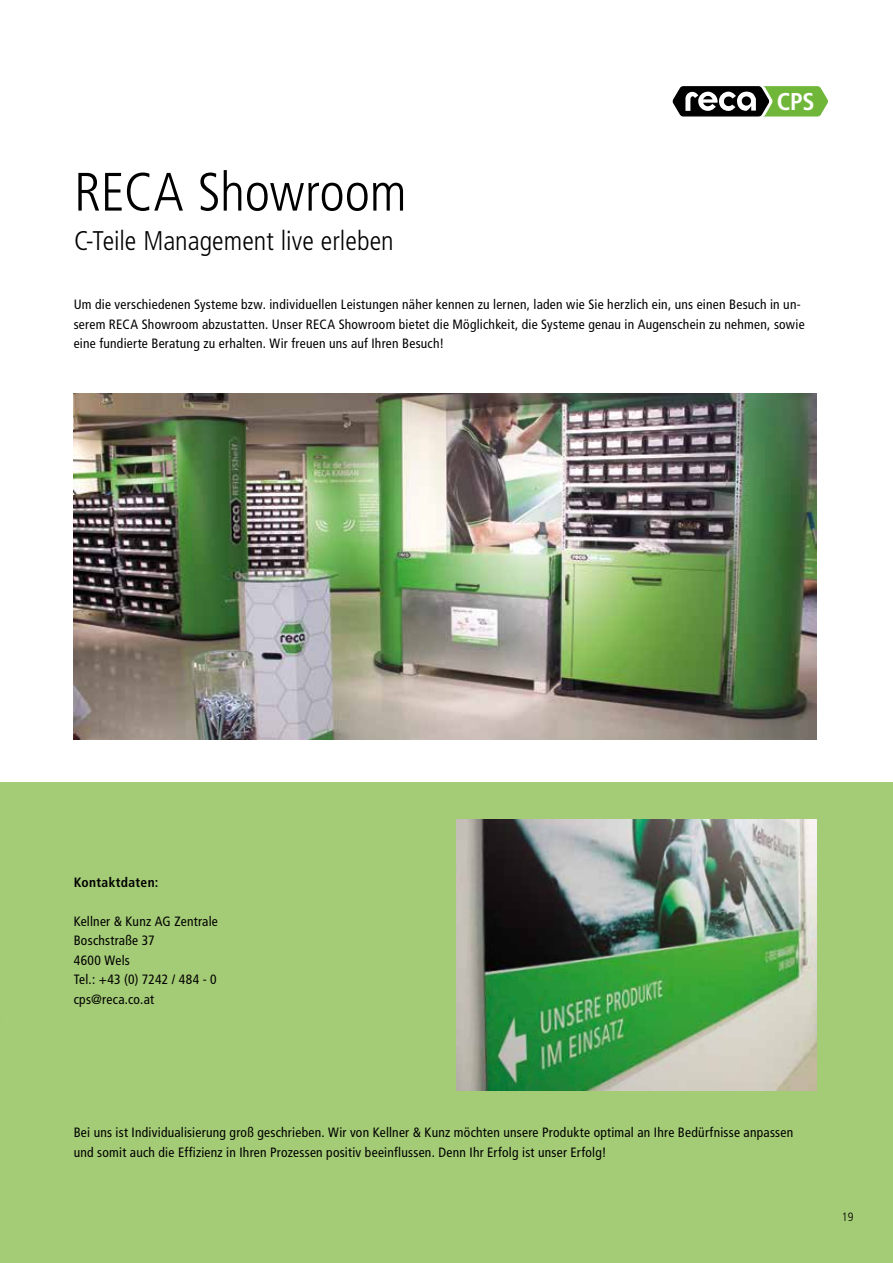
<style>
.page{position:relative;width:893px;height:1263px;background:#fff}
.page>*{position:absolute;margin:0;border:0;box-sizing:border-box;transform-origin:0 0}
.t1{font:300 condensed 54px "Frutiger LT Pro";letter-spacing:-.005em;color:#000}
.t2{font:300 condensed 27px "Frutiger LT Pro";color:#000}
.t3{font:700 condensed 24.3px "Frutiger LT Pro";color:#fff}
.t4{font:condensed 13.5px/19.5px "Frutiger LT Pro";letter-spacing:.02em;color:#000}
.t5{font:700 condensed 13.5px "Frutiger LT Pro";letter-spacing:.025em;color:#000}
.t6{font:300 condensed 12px "Frutiger LT Pro";color:#000}
</style>
<div class="page">
<div style="left:0;top:782px;width:893px;height:481px;background:#a4cb75"></div>
<img style="left:74px;top:393px;width:742px;height:347px">
<img style="left:456px;top:819px;width:360px;height:272px">
<svg style="left:672px;top:86px;width:156px;height:31px"></svg>
<h1 class="t1" style="left:74px;top:161px;width:334px">RECA Showroom</h1>
<h2 class="t2" style="left:74px;top:225px;width:321px">C-Teile Management live erleben</h2>
<h3 class="t3" style="left:777px;top:87px;width:39px">CPS</h3>
<p class="t4" style="left:74px;top:295px;width:732px">Um die verschiedenen Systeme bzw. individuellen Leistungen näher kennen zu lernen, laden wie Sie herzlich ein, uns einen Besuch in un&shy;serem RECA Showroom abzustatten. Unser RECA Showroom bietet die Möglichkeit, die Systeme genau in Augenschein zu nehmen, sowie eine fundierte Beratung zu erhalten. Wir freuen uns auf Ihren Besuch!</p>
<p class="t5" style="left:74px;top:874px;width:86px">Kontaktdaten:</p>
<p class="t4" style="left:74px;top:911px;width:146px">Kellner &amp; Kunz AG Zentrale<br>Boschstraße 37<br>4600 Wels<br>Tel.: +43 (0) 7242 / 484 - 0 cps@reca.co.at</p>
<p class="t4" style="left:74px;top:1123px;width:721px">Bei uns ist Individualisierung groß geschrieben. Wir von Kellner &amp; Kunz möchten unsere Produkte optimal an Ihre Bedürfnisse anpassen und somit auch die Effizienz in Ihren Prozessen positiv beeinflussen. Denn Ihr Erfolg ist unser Erfolg!</p>
<p class="t6" style="left:842px;top:1210px;width:13px">19</p>
</div>
